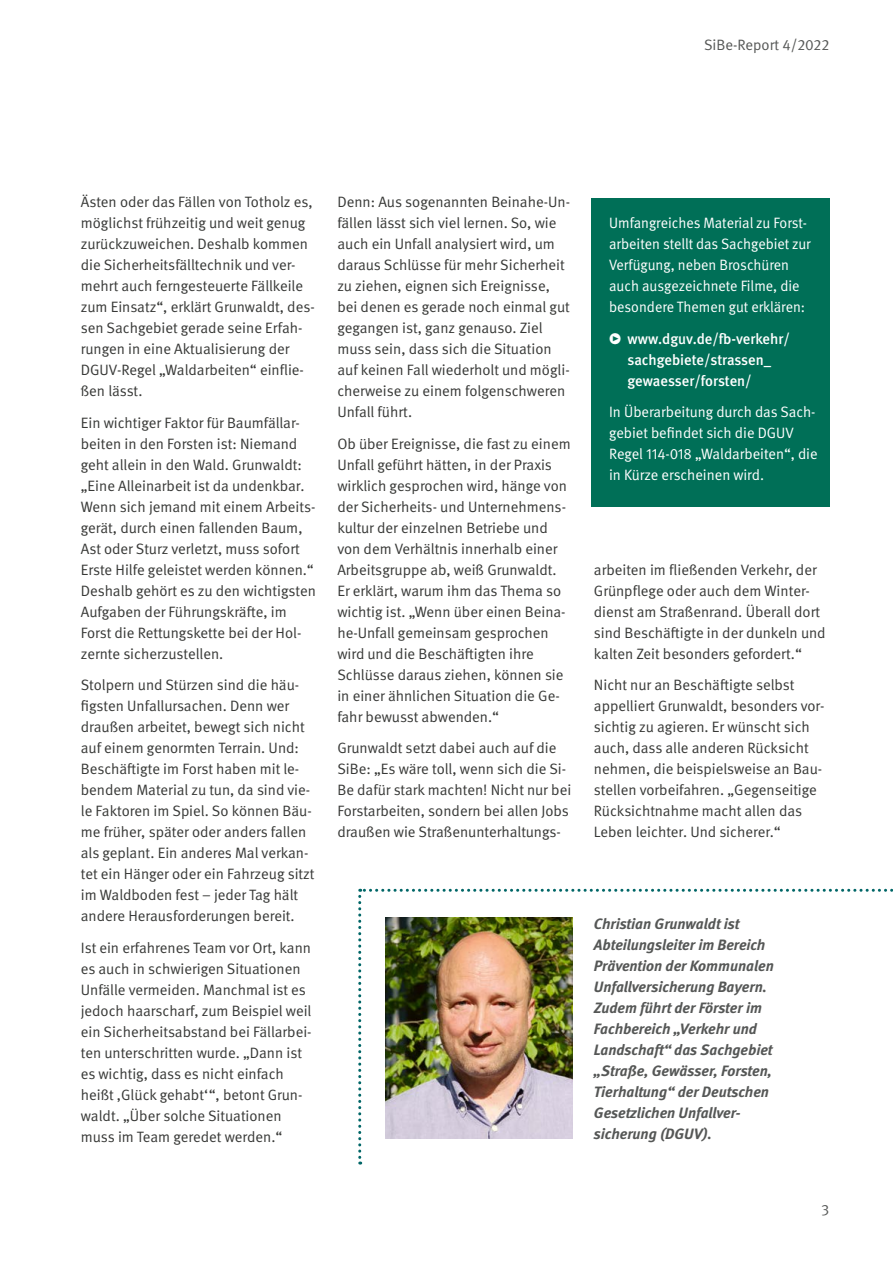
<style>
.page{position:relative;width:893px;height:1263px;background:#fff}
.page>*{position:absolute;margin:0;border:0;box-sizing:border-box;transform-origin:0 0}
.DGUV_GS_SIBE{font:15px/21px "DGUV Meta";color:#383937}
.DGUV_BU{font:italic 700 15px/21px "DGUV Meta";color:#555756}
.DGUV_GS_SIBE-2{font:15px/21px "DGUV Meta";color:#fff;scale:.96 1}
.DGUV_GS_SIBE-3{font:15px/21px "DGUV Meta";color:#fff}
.DGUV_URL1_SIBE{font:500 15px/21px "DGUV Meta";color:#fff}
.t1{font:15px "DGUV Meta";color:#555756}
</style>
<div class="page">
<svg style="left:358px;top:889px;width:535px;height:275px"></svg>
<img style="left:386px;top:917px;width:187px;height:221px">
<div style="left:591px;top:199px;width:238px;height:308px;background:#006f57"></div>
<p class="t1" style="left:704px;top:36px;width:127px">SiBe-Report 4/2022</p>
<p class="DGUV_GS_SIBE" style="left:81px;top:192px;width:235px">Ästen oder das Fällen von Totholz es, möglichst frühzeitig und weit genug zurückzuweichen. Deshalb kommen die Sicherheitsfälltechnik und ver&shy;mehrt auch ferngesteuerte Fällkeile zum Einsatz“, erklärt Grunwaldt, des&shy;sen Sachgebiet gerade seine Erfah&shy;rungen in eine Aktualisierung der DGUV-Regel „Waldarbeiten“ einflie&shy;ßen lässt.</p>
<p class="DGUV_GS_SIBE" style="left:81px;top:412px;width:237px">Ein wichtiger Faktor für Baumfällar&shy;beiten in den Forsten ist: Niemand geht allein in den Wald. Grunwaldt: „Eine Alleinarbeit ist da undenkbar.<br>Wenn sich jemand mit einem Arbeits&shy;gerät, durch einen fallenden Baum, Ast oder Sturz verletzt, muss sofort Erste Hilfe geleistet werden können.“ Deshalb gehört es zu den wichtigsten Aufgaben der Führungskräfte, im Forst die Rettungskette bei der Hol&shy;zernte sicherzustellen.</p>
<p class="DGUV_GS_SIBE" style="left:81px;top:675px;width:235px">Stolpern und Stürzen sind die häu&shy;figsten Unfallursachen. Denn wer draußen arbeitet, bewegt sich nicht auf einem genormten Terrain. Und:<br>Beschäftigte im Forst haben mit le&shy;bendem Material zu tun, da sind vie&shy;le Faktoren im Spiel. So können Bäu&shy;me früher, später oder anders fallen als geplant. Ein anderes Mal verkan&shy;tet ein Hänger oder ein Fahrzeug sitzt im Waldboden fest – jeder Tag hält andere Herausforderungen bereit.</p>
<p class="DGUV_GS_SIBE" style="left:81px;top:937px;width:232px">Ist ein erfahrenes Team vor Ort, kann es auch in schwierigen Situationen Unfälle vermeiden. Manchmal ist es jedoch haarscharf, zum Beispiel weil ein Sicherheitsabstand bei Fällarbei&shy;ten unterschritten wurde. „Dann ist es wichtig, dass es nicht einfach heißt ,Glück gehabt‘“, betont Grun&shy;waldt. „Über solche Situationen muss im Team geredet werden.“</p>
<p class="DGUV_GS_SIBE" style="left:337px;top:192px;width:234px">Denn: Aus sogenannten Beinahe-Un&shy;fällen lässt sich viel lernen. So, wie auch ein Unfall analysiert wird, um daraus Schlüsse für mehr Sicherheit zu ziehen, eignen sich Ereignisse, bei denen es gerade noch einmal gut gegangen ist, ganz genauso. Ziel muss sein, dass sich die Situation auf keinen Fall wiederholt und mögli&shy;cherweise zu einem folgenschweren Unfall führt.</p>
<p class="DGUV_GS_SIBE" style="left:337px;top:433px;width:235px">Ob über Ereignisse, die fast zu einem Unfall geführt hätten, in der Praxis wirklich gesprochen wird, hänge von der Sicherheits- und Unternehmens&shy;kultur der einzelnen Betriebe und von dem Verhältnis innerhalb einer Arbeitsgruppe ab, weiß Grunwaldt.<br>Er erklärt, warum ihm das Thema so wichtig ist. „Wenn über einen Beina&shy;he-Unfall gemeinsam gesprochen wird und die Beschäftigten ihre Schlüsse daraus ziehen, können sie in einer ähnlichen Situation die Ge&shy;fahr bewusst abwenden.“</p>
<p class="DGUV_GS_SIBE" style="left:337px;top:738px;width:235px">Grunwaldt setzt dabei auch auf die SiBe: „Es wäre toll, wenn sich die Si-Be dafür stark machten! Nicht nur bei Forstarbeiten, sondern bei allen Jobs draußen wie Straßenunterhaltungs-</p>
<p class="DGUV_GS_SIBE-2" style="left:609px;top:213px;width:211px">Umfangreiches Material zu Forst&shy;arbeiten stellt das Sachgebiet zur<br>Verfügung, neben Broschüren auch ausgezeichnete Filme, die besondere Themen gut erklären:</p>
<p class="DGUV_URL1_SIBE" style="left:628px;top:328px;width:164px">www.dguv.de/fb-verkehr/ sachgebiete/strassen_ gewaesser/forsten/</p>
<p class="DGUV_GS_SIBE-3" style="left:609px;top:402px;width:210px">In Überarbeitung durch das Sach&shy;gebiet befindet sich die DGUV<br>Regel 114-018 „Waldarbeiten“, die in Kürze erscheinen wird.</p>
<p class="DGUV_GS_SIBE" style="left:594px;top:559px;width:233px">arbeiten im fließenden Verkehr, der Grünpflege oder auch dem Winter&shy;dienst am Straßenrand. Überall dort sind Beschäftigte in der dunkeln und kalten Zeit besonders gefordert.“</p>
<p class="DGUV_GS_SIBE" style="left:594px;top:675px;width:232px">Nicht nur an Beschäftigte selbst appelliert Grunwaldt, besonders vor&shy;sichtig zu agieren. Er wünscht sich auch, dass alle anderen Rücksicht nehmen, die beispielsweise an Bau&shy;stellen vorbeifahren. „Gegenseitige Rücksichtnahme macht allen das Leben leichter. Und sicherer.“</p>
<p class="DGUV_BU" style="left:594px;top:913px;width:181px">Christian Grunwaldt ist<br>Abteilungsleiter im Bereich<br>Prävention der Kommunalen<br>Unfallversicherung Bayern.<br>Zudem führt der Förster im<br>Fachbereich „Verkehr und<br>Landschaft“ das Sachgebiet „Straße, Gewässer, Forsten,<br>Tierhaltung“ der Deutschen<br>Gesetzlichen Unfallver&shy;sicherung (DGUV).</p>
<p class="t1" style="left:821px;top:1201px;width:9px">3</p>
</div>
